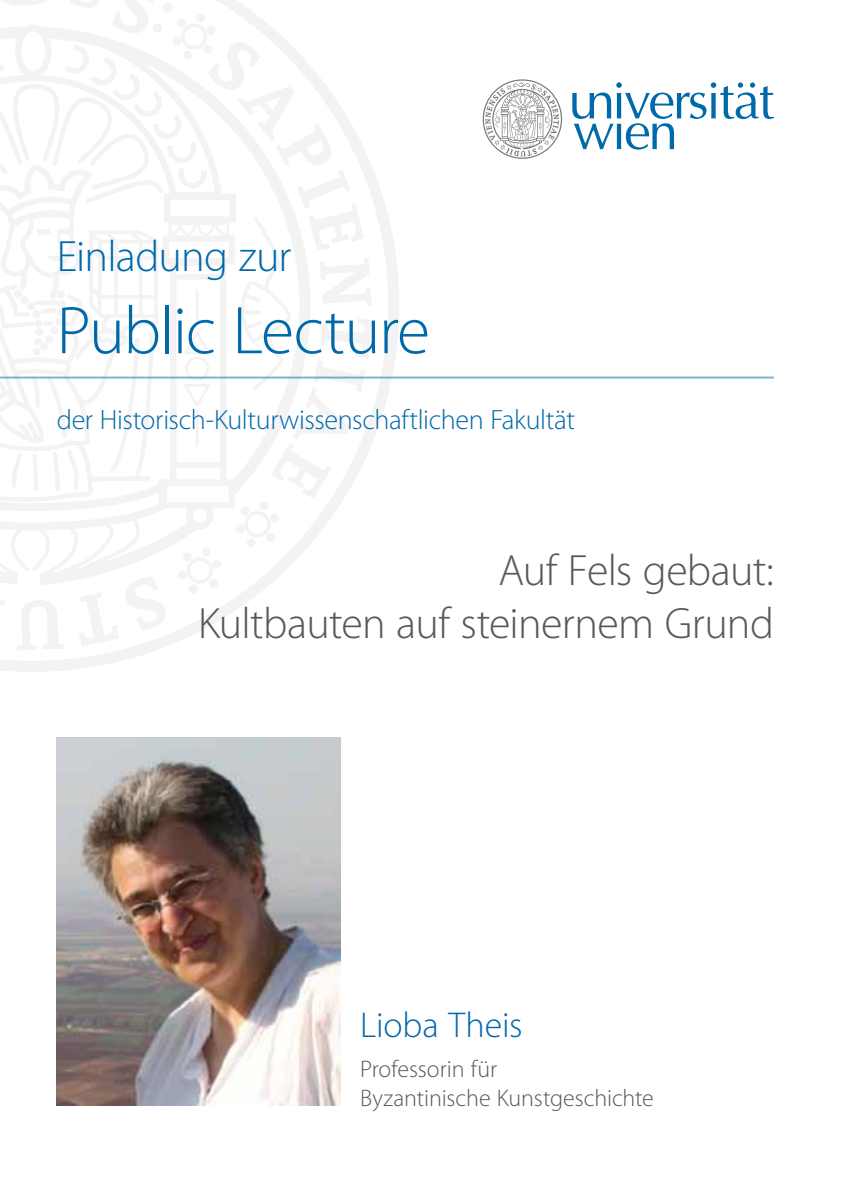
<style>
.page{position:relative;width:842px;height:1191px;background:#fff}
.page>*{position:absolute;margin:0;border:0;box-sizing:border-box;transform-origin:0 0}
.t1{font:300 68px "Myriad Pro";letter-spacing:-.02em;color:#0069aa}
.t2{font:300 44px/52.8px "Myriad Pro";letter-spacing:-.015em;color:#58595b;text-align:right}
.t3{font:300 44px "Myriad Pro";letter-spacing:-.02em;color:#0069aa}
.t4{font:300 36px "Myriad Pro";color:#0069aa}
.t5{font:300 28px "Myriad Pro";letter-spacing:-.015em;color:#0069aa}
.t6{font:300 24px/28.8px "Myriad Pro";letter-spacing:-.005em;color:#58595b}
</style>
<div class="page">
<svg style="left:572px;top:82px;width:202px;height:68px"></svg>
<svg style="left:483px;top:79px;width:79px;height:80px"></svg>
<svg style="left:0;top:0;width:399px;height:672px"></svg>
<hr style="left:0;top:376px;width:774px;height:2px;background:#0069aa">
<img style="left:57px;top:737px;width:283px;height:369px">
<h2 class="t3" style="left:57px;top:232px;width:236px">Einladung zur</h2>
<h1 class="t1" style="left:57px;top:293px;width:375px">Public Lecture</h1>
<p class="t5" style="left:57px;top:404px;width:520px">der Historisch-Kulturwissenschaftlichen Fakultät</p>
<h2 class="t2" style="left:198px;top:544px;width:577px">Auf Fels gebaut:<br>Kultbauten auf steinernem Grund</h2>
<p class="t4" style="left:360px;top:1005px;width:164px">Lioba Theis</p>
<p class="t6" style="left:360px;top:1055px;width:295px">Professorin für<br>Byzantinische Kunstgeschichte</p>
</div>
